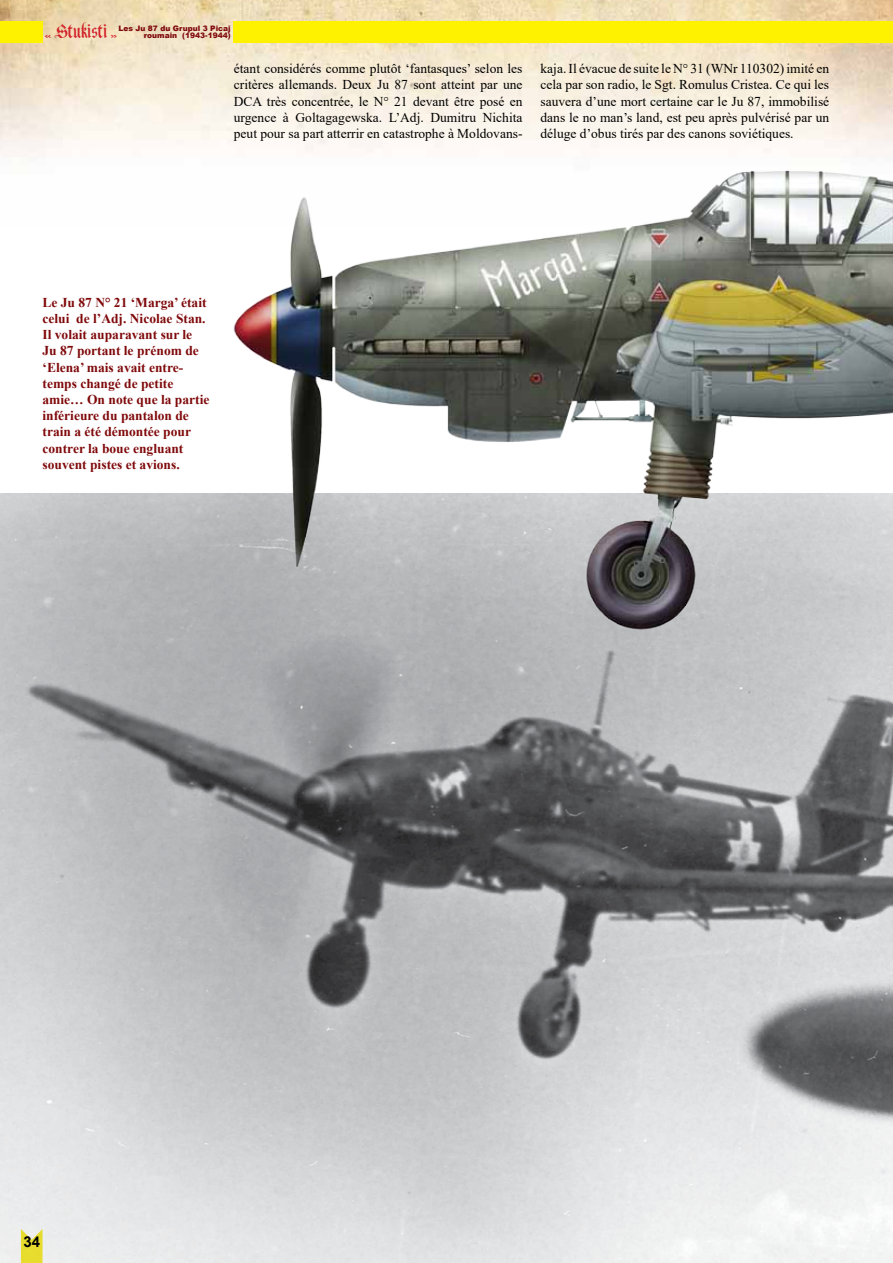
<style>
.page{position:relative;width:893px;height:1263px;background:#fff}
.page>*{position:absolute;margin:0;border:0;box-sizing:border-box;transform-origin:0 0}
.t1{font:22.5px "Black Knight FLF";letter-spacing:-.02em;color:#d2232a}
.t2{font:700 15px "Arial";color:#000}
.t3{font:13.5px/16.2px "Times New Roman";color:#000;text-align:justify}
.t4{font:700 13.5px/16.2px "Times New Roman";color:#7f090b}
.t5{font:900 7.5px/7.5px "Arial";color:#7f090b;text-align:right}
.s1{font-size:13.5px}
</style>
<div class="page">
<img style="left:0;top:0;width:893px;height:157px">
<div style="left:0;top:21px;width:43px;height:22px;background:#fff200"></div>
<div style="left:234px;top:21px;width:659px;height:22px;background:#fff200"></div>
<img style="left:0;top:493px;width:893px;height:770px">
<img style="left:202px;top:36px;width:691px;height:624px">
<h1 class="t1" style="left:45px;top:20px;width:74px"><span class="s1">«</span> Stukisti <span class="s1">»</span></h1>
<p class="t5" style="left:119px;top:24px;width:114px">Les Ju 87 du Grupul 3 Picaj roumain (1943-1944)</p>
<p class="t3" style="left:234px;top:60px;width:290px">étant considérés comme plutôt ‘fantasques’ selon les critères allemands. Deux Ju 87 sont atteint par une DCA très concentrée, le N° 21 devant être posé en urgence à Goltagagewska. L’Adj. Dumitru Nichita peut pour sa part atterrir en catastrophe à Moldovans-</p>
<p class="t3" style="left:540px;top:60px;width:290px">kaja. Il évacue de suite le N° 31 (WNr 110302) imité en cela par son radio, le Sgt. Romulus Cristea. Ce qui les sauvera d’une mort certaine car le Ju 87, immobilisé dans le no man’s land, est peu après pulvérisé par un déluge d’obus tirés par des canons soviétiques.</p>
<p class="t4" style="left:43px;top:294px;width:168px">Le Ju 87 N° 21 ‘Marga’ était celui de l’Adj. Nicolae Stan.<br>Il volait auparavant sur le<br>Ju 87 portant le prénom de ‘Elena’ mais avait entre&shy;temps changé de petite amie… On note que la partie inférieure du pantalon de train a été démontée pour contrer la boue engluant souvent pistes et avions.</p>
<p class="t2" style="left:24px;top:1231px;width:18px">34</p>
</div>
